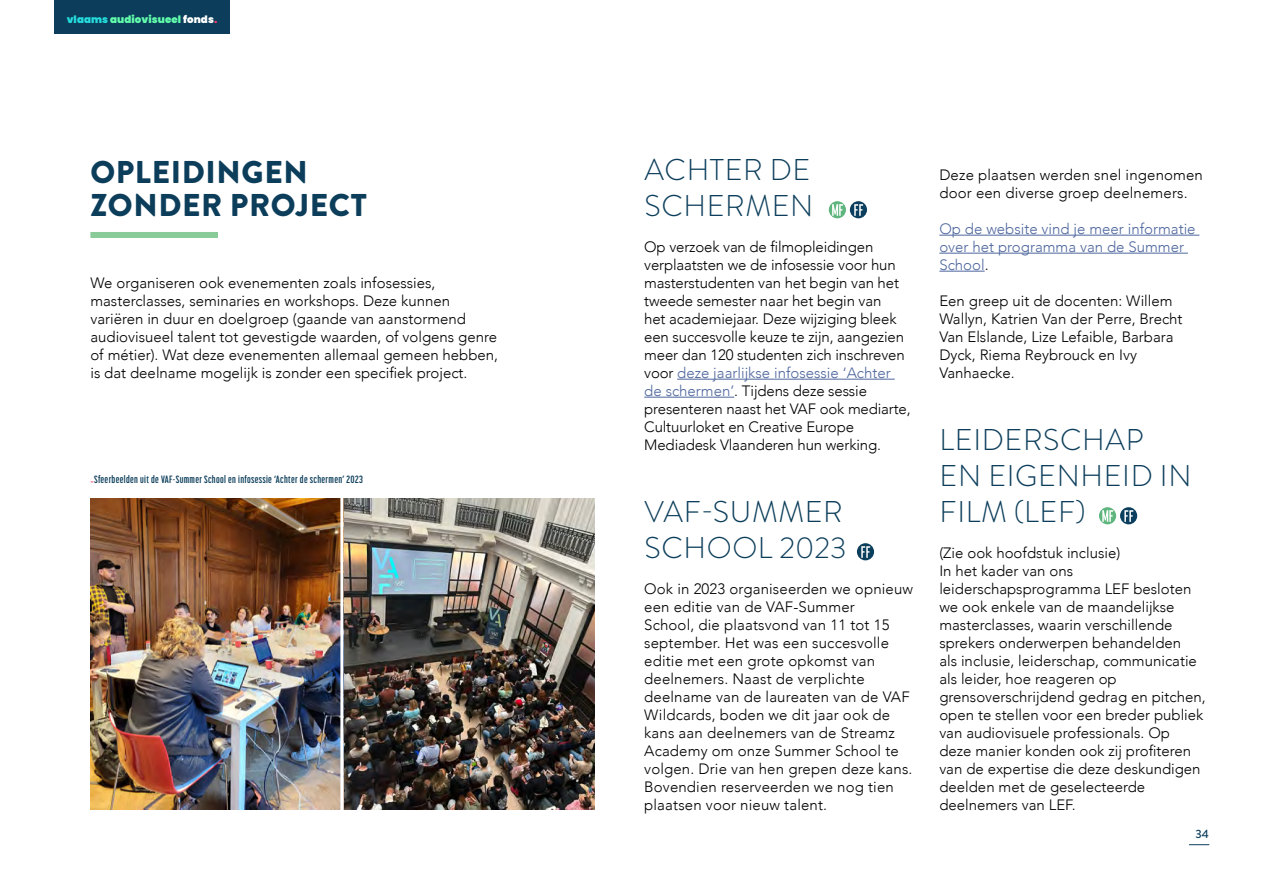
<style>
.page{position:relative;width:1263px;height:893px;background:#fff}
.page>*{position:absolute;margin:0;border:0;box-sizing:border-box;transform-origin:0 0}
.t1{font:900 31.5px/33px "Brandon Grotesque";letter-spacing:.02em;color:#0c3e5b}
.t2{font:300 30px/36px "Brandon Grotesque";letter-spacing:.02em;color:#0c3e5b}
.t3{font:300 15px/18px "Avenir";color:#000}
.t4{font:300 15px/18px "Avenir";color:#4e669e}
.t5{font:500 12px "Brandon Grotesque";color:#0c3e5b}
.t6{font:700 10.5px "Korolev Compressed";letter-spacing:.03em;color:#0c3e5b}
.t7{font:900 10.2px "Poppins";letter-spacing:.01em;color:#62ffad}
.s1{color:#25ddde}
.s2{color:#fff}
.s3{color:#f93b6a}
.s4{font-family:"Teko";font-weight:500;color:#f93b6a}
.s5{color:#4e669e}
.s6{color:#000}
</style>
<div class="page">
<svg style="left:1189px;top:844px;width:20px;height:1px"></svg>
<div style="left:54px;top:0;width:176px;height:34px;background:#0c3e5b"></div>
<hr style="left:677px;top:379px;width:218px;height:1px;background:#4e669e">
<hr style="left:644px;top:397px;width:90px;height:1px;background:#4e669e">
<svg style="left:829px;top:201px;width:38px;height:17px"></svg>
<svg style="left:857px;top:543px;width:17px;height:17px"></svg>
<hr style="left:939px;top:235px;width:260px;height:1px;background:#4e669e">
<hr style="left:939px;top:253px;width:249px;height:1px;background:#4e669e">
<hr style="left:939px;top:271px;width:46px;height:1px;background:#4e669e">
<svg style="left:1099px;top:507px;width:38px;height:17px"></svg>
<div style="left:90px;top:232px;width:128px;height:6px;background:#88cb99"></div>
<img style="left:90px;top:498px;width:504px;height:311px">
<hr style="left:340px;top:477px;width:3px;height:391px;background:#fff">
<p class="t7" style="left:67px;top:14px;width:152px"><span class="s1">vlaams</span> audiovisueel <span class="s2">fonds</span><span class="s3">.</span></p>
<h1 class="t1" style="left:90px;top:156px;width:278px">OPLEIDINGEN<br>ZONDER PROJECT</h1>
<p class="t3" style="left:90px;top:274px;width:409px">We organiseren ook evenementen zoals infosessies, masterclasses, seminaries en workshops. Deze kunnen variëren in duur en doelgroep (gaande van aanstormend audiovisueel talent tot gevestigde waarden, of volgens genre of métier). Wat deze evenementen allemaal gemeen hebben, is dat deelname mogelijk is zonder een specifiek project.</p>
<p class="t6" style="left:90px;top:473px;width:274px"><span class="s4">-</span>Sfeerbeelden uit de VAF-Summer School en infosessie ‘Achter de schermen’ 2023</p>
<h2 class="t2" style="left:644px;top:152px;width:170px">ACHTER DE<br>SCHERMEN</h2>
<p class="t3" style="left:644px;top:238px;width:268px">Op verzoek van de filmopleidingen verplaatsten we de infosessie voor hun masterstudenten van het begin van het tweede semester naar het begin van<br>het academiejaar. Deze wijziging bleek een succesvolle keuze te zijn, aangezien meer dan 120 studenten zich inschreven voor <span class="s5">deze jaarlijkse infosessie ‘Achter de schermen’</span>. Tijdens deze sessie presenteren naast het VAF ook mediarte, Cultuurloket en Creative Europe Mediadesk Vlaanderen hun werking.</p>
<h2 class="t2" style="left:644px;top:494px;width:204px">VAF-SUMMER<br>SCHOOL 2023</h2>
<p class="t3" style="left:644px;top:580px;width:270px">Ook in 2023 organiseerden we opnieuw een editie van de VAF-Summer<br>School, die plaatsvond van 11 tot 15 september. Het was een succesvolle editie met een grote opkomst van deelnemers. Naast de verplichte deelname van de laureaten van de VAF Wildcards, boden we dit jaar ook de kans aan deelnemers van de Streamz Academy om onze Summer School te volgen. Drie van hen grepen deze kans.<br>Bovendien reserveerden we nog tien plaatsen voor nieuw talent.</p>
<p class="t3" style="left:939px;top:166px;width:265px">Deze plaatsen werden snel ingenomen door een diverse groep deelnemers.</p>
<p class="t4" style="left:939px;top:220px;width:258px">Op de website vind je meer informatie over het programma van de Summer<br>School<span class="s6">.</span></p>
<p class="t3" style="left:939px;top:292px;width:245px">Een greep uit de docenten: Willem<br>Wallyn, Katrien Van der Perre, Brecht<br>Van Elslande, Lize Lefaible, Barbara<br>Dyck, Riema Reybrouck en Ivy<br>Vanhaecke.</p>
<h2 class="t2" style="left:939px;top:422px;width:253px">LEIDERSCHAP<br>EN EIGENHEID IN<br>FILM (LEF)</h2>
<p class="t3" style="left:939px;top:544px;width:268px">(Zie ook hoofdstuk inclusie)<br>In het kader van ons leiderschapsprogramma LEF besloten we ook enkele van de maandelijkse masterclasses, waarin verschillende sprekers onderwerpen behandelden<br>als inclusie, leiderschap, communicatie als leider, hoe reageren op grensoverschrijdend gedrag en pitchen, open te stellen voor een breder publiek van audiovisuele professionals. Op deze manier konden ook zij profiteren van de expertise die deze deskundigen deelden met de geselecteerde deelnemers van LEF.</p>
<p class="t5" style="left:1195px;top:826px;width:15px">34</p>
</div>
